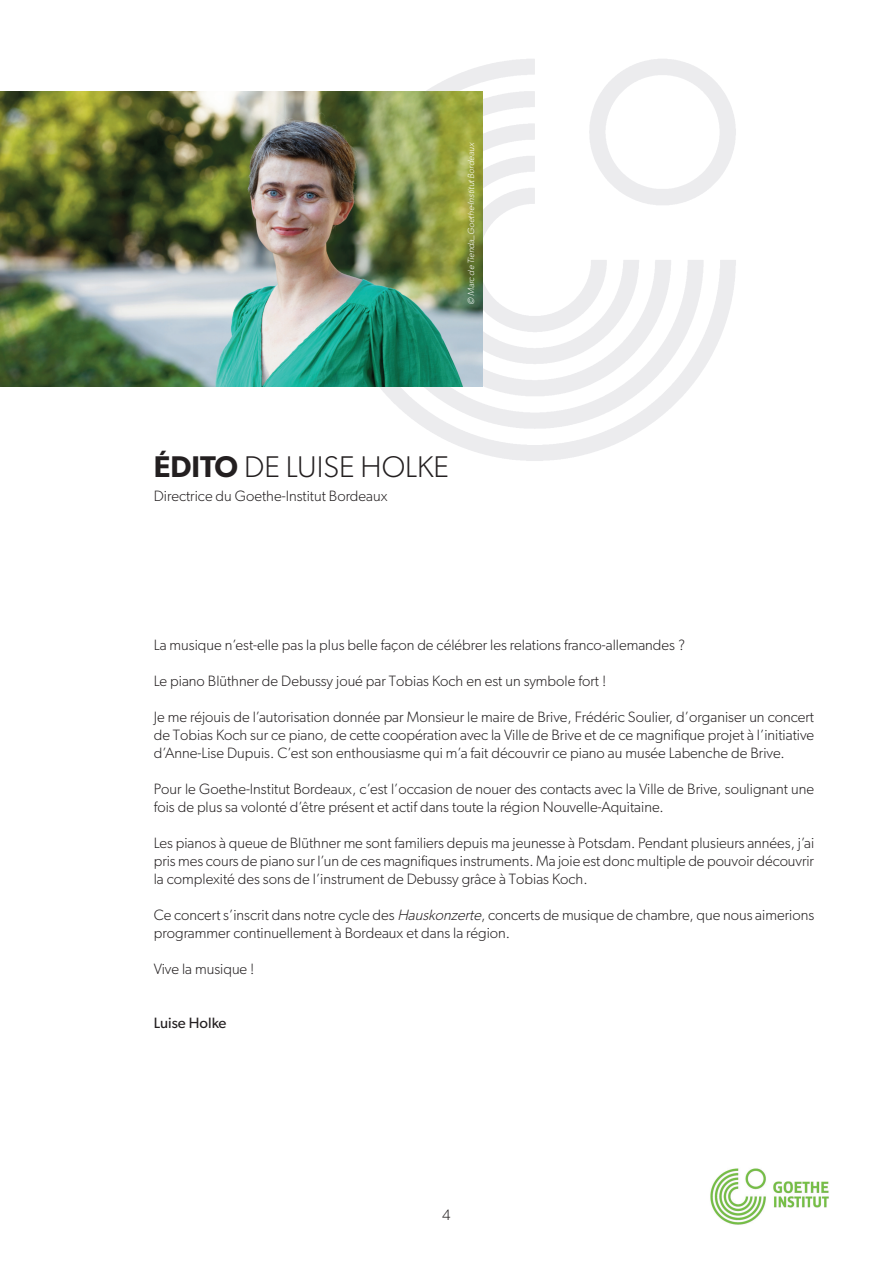
<style>
.page{position:relative;width:893px;height:1263px;background:#fff}
.page>*{position:absolute;margin:0;border:0;box-sizing:border-box;transform-origin:0 0}
.t1{font:300 30px "Gibson";color:#231f20}
.t2{font:300 15px/18px "Gibson";color:#231f20;text-align:justify}
.t3{font:15px "Gibson";color:#231f20}
.t4{font:italic 300 9px "Gibson";color:#fff}
.s1{font-weight:600}
.s2{font-style:italic}
</style>
<div class="page">
<img style="left:710px;top:1168px;width:119px;height:57px">
<img style="left:355px;top:59px;width:381px;height:402px">
<img style="left:0;top:92px;width:483px;height:295px">
<p class="t4" style="left:468px;top:305px;width:165px;rotate:-90deg">© Marc de Tienda_Goethe-I nstitutBordeaux</p>
<h1 class="t1" style="left:154px;top:456px;width:297px"><span class="s1">ÉDITO</span> DE LUISE HOLKE</h1>
<p class="t2" style="left:154px;top:488px;width:235px">Directrice du Goethe-Institut Bordeaux</p>
<p class="t2" style="left:154px;top:637px;width:533px">La musique n’est-elle pas la plus belle façon de célébrer les relations franco-allemandes ?</p>
<p class="t2" style="left:154px;top:673px;width:454px">Le piano Blüthner de Debussy joué par Tobias Koch en est un symbole fort !</p>
<p class="t2" style="left:154px;top:709px;width:662px">Je me réjouis de l’autorisation donnée par Monsieur le maire de Brive, Frédéric Soulier, d’organiser un concert de Tobias Koch sur ce piano, de cette coopération avec la Ville de Brive et de ce magnifique projet à l’initiative d’Anne-Lise Dupuis. C’est son enthousiasme qui m’a fait découvrir ce piano au musée Labenche de Brive.</p>
<p class="t2" style="left:154px;top:781px;width:662px">Pour le Goethe-Institut Bordeaux, c’est l’occasion de nouer des contacts avec la Ville de Brive, soulignant une fois de plus sa volonté d’être présent et actif dans toute la région Nouvelle-Aquitaine.</p>
<p class="t2" style="left:154px;top:835px;width:662px">Les pianos à queue de Blüthner me sont familiers depuis ma jeunesse à Potsdam. Pendant plusieurs années, j’ai pris mes cours de piano sur l’un de ces magnifiques instruments. Ma joie est donc multiple de pouvoir découvrir la complexité des sons de l’instrument de Debussy grâce à Tobias Koch.</p>
<p class="t2" style="left:154px;top:907px;width:662px">Ce concert s’inscrit dans notre cycle des <span class="s2">Hauskonzerte</span>, concerts de musique de chambre, que nous aimerions programmer continuellement à Bordeaux et dans la région.</p>
<p class="t2" style="left:154px;top:961px;width:102px">Vive la musique !</p>
<p class="t3" style="left:154px;top:1014px;width:74px">Luise Holke</p>
<p class="t2" style="left:442px;top:1207px;width:10px">4</p>
</div>
